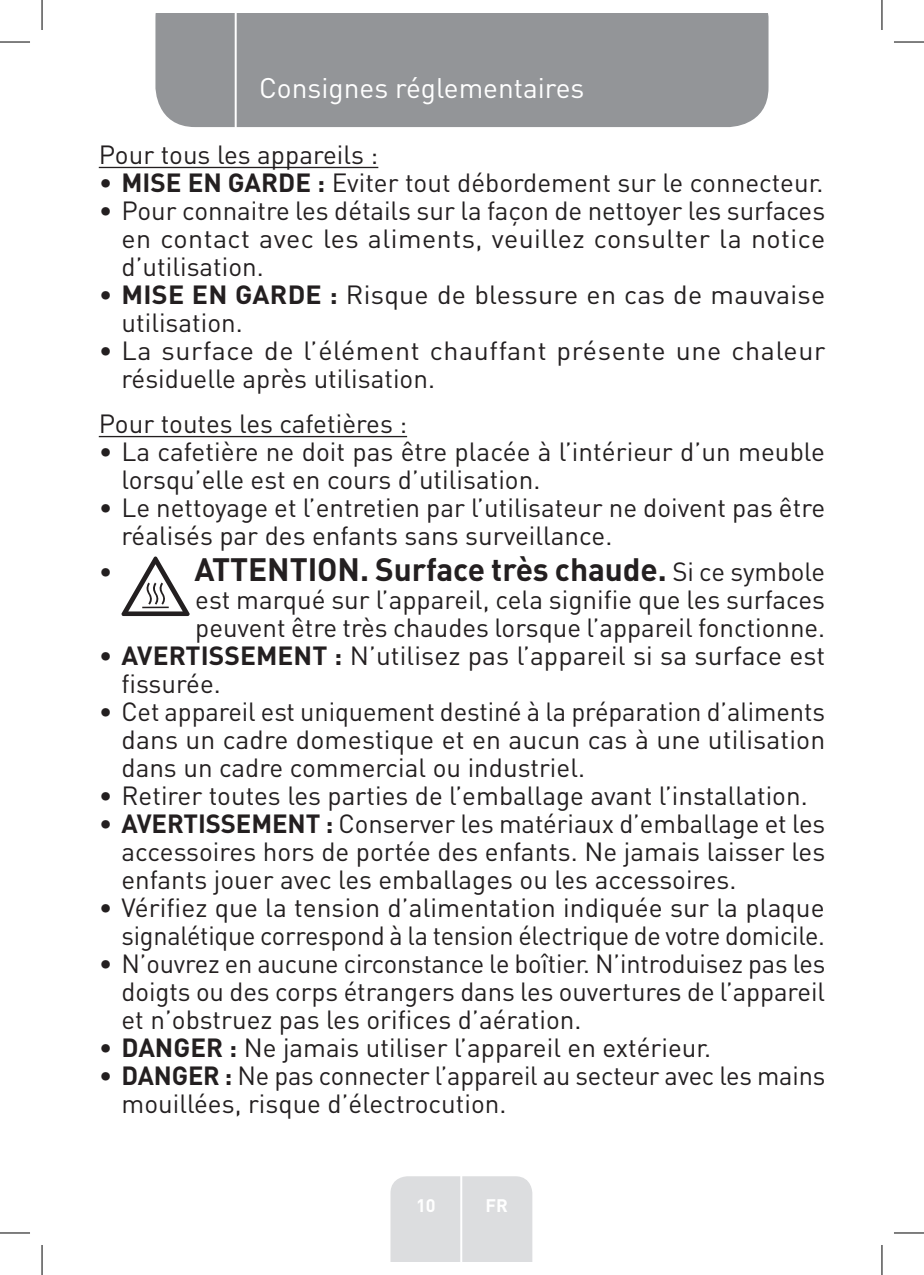
<style>
.page{position:relative;width:924px;height:1275px;background:#fff}
.page>*{position:absolute;margin:0;border:0;box-sizing:border-box;transform-origin:0 0}
.t1{font:700 32px "DIN Pro";letter-spacing:-.005em;color:#231f20}
.t2{font:28px "DIN Pro";color:#fff}
.Large_Text__3_2_mm{font:26px/28px "DIN Pro";color:#231f20}
.Large_Text__3_2_mm-2{font:26px/28px "DIN Pro";letter-spacing:.02em;color:#231f20}
.t3{font:700 18px "DIN Pro";color:#fff}
.s1{font-weight:700}
.s2{font-weight:400;font-size:26px}
</style>
<div class="page">
<div style="left:155px;top:14px;width:613px;height:113px;background:#939598"></div>
<div style="left:390px;top:1176px;width:142px;height:85px;background:#dcdddf"></div>
<hr style="left:460px;top:1153px;width:2px;height:108px;background:#fff">
<hr style="left:234px;top:14px;width:2px;height:116px;background:#fff">
<hr style="left:99px;top:167px;width:279px;height:1px;background:#231f20">
<hr style="left:99px;top:436px;width:308px;height:1px;background:#231f20">
<svg style="left:121px;top:556px;width:68px;height:60px"></svg>
<hr style="left:0;top:42px;width:30px;height:1px;background:#000">
<hr style="left:893px;top:42px;width:30px;height:1px;background:#000">
<hr style="left:0;top:1232px;width:30px;height:1px;background:#000">
<hr style="left:893px;top:1232px;width:30px;height:1px;background:#000">
<hr style="left:42px;top:0;width:1px;height:30px;background:#000">
<hr style="left:42px;top:1245px;width:1px;height:30px;background:#000">
<hr style="left:881px;top:0;width:1px;height:30px;background:#000">
<hr style="left:881px;top:1245px;width:1px;height:30px;background:#000">
<p class="t2" style="left:259px;top:69px;width:326px">Consignes réglementaires</p>
<p class="Large_Text__3_2_mm" style="left:99px;top:139px;width:281px">Pour tous les appareils :</p>
<p class="Large_Text__3_2_mm" style="left:99px;top:167px;width:726px">• <span class="s1">MISE EN GARDE :</span> Eviter tout débordement sur le connecteur.</p>
<p class="Large_Text__3_2_mm" style="left:121px;top:195px;width:705px;text-align:justify;text-indent:-23px">• Pour connaitre les détails sur la façon de nettoyer les surfaces en contact avec les aliments, veuillez consulter la notice d’utilisation.</p>
<p class="Large_Text__3_2_mm" style="left:121px;top:279px;width:705px;text-indent:-23px">• <span class="s1">MISE EN GARDE :</span> Risque de blessure en cas de mauvaise utilisation.</p>
<p class="Large_Text__3_2_mm-2" style="left:121px;top:335px;width:705px;text-indent:-23px">• La surface de l’élément chauffant présente une chaleur résiduelle après utilisation.</p>
<p class="Large_Text__3_2_mm" style="left:99px;top:408px;width:310px">Pour toutes les cafetières :</p>
<p class="Large_Text__3_2_mm" style="left:121px;top:436px;width:704px;text-indent:-23px">• La cafetière ne doit pas être placée à l’intérieur d’un meuble lorsqu’elle est en cours d’utilisation.</p>
<p class="Large_Text__3_2_mm" style="left:121px;top:492px;width:705px;text-indent:-23px">• Le nettoyage et l’entretien par l’utilisateur ne doivent pas être réalisés par des enfants sans surveillance.</p>
<p class="Large_Text__3_2_mm" style="left:99px;top:556px;width:15px">•</p>
<p class="t1" style="left:194px;top:543px;width:632px">ATTENTION. Surface très chaude. <span class="s2">Si ce symbole</span></p>
<p class="Large_Text__3_2_mm" style="left:195px;top:584px;width:631px">est marqué sur l’appareil, cela signifie que les surfaces peuvent être très chaudes lorsque l’appareil fonctionne.</p>
<p class="Large_Text__3_2_mm" style="left:121px;top:640px;width:705px;text-indent:-23px">• <span class="s1">AVERTISSEMENT :</span> N’utilisez pas l’appareil si sa surface est fissurée.</p>
<p class="Large_Text__3_2_mm" style="left:121px;top:696px;width:705px;text-align:justify;text-indent:-23px">• Cet appareil est uniquement destiné à la préparation d’aliments dans un cadre domestique et en aucun cas à une utilisation dans un cadre commercial ou industriel.</p>
<p class="Large_Text__3_2_mm" style="left:99px;top:780px;width:710px">• Retirer toutes les parties de l’emballage avant l’installation.</p>
<p class="Large_Text__3_2_mm" style="left:121px;top:808px;width:705px;text-align:justify;text-indent:-23px">• <span class="s1">AVERTISSEMENT :</span> Conserver les matériaux d’emballage et les accessoires hors de portée des enfants. Ne jamais laisser les enfants jouer avec les emballages ou les accessoires.</p>
<p class="Large_Text__3_2_mm" style="left:99px;top:892px;width:727px;text-align:right">• Vérifiez que la tension d’alimentation indiquée sur la plaque signalétique correspond à la tension électrique de votre domicile.</p>
<p class="Large_Text__3_2_mm" style="left:121px;top:948px;width:705px;text-align:justify;text-indent:-23px">• N’ouvrez en aucune circonstance le boîtier. N’introduisez pas les doigts ou des corps étrangers dans les ouvertures de l’appareil et n’obstruez pas les orifices d’aération.</p>
<p class="Large_Text__3_2_mm" style="left:99px;top:1032px;width:613px">• <span class="s1">DANGER :</span> Ne jamais utiliser l’appareil en extérieur.</p>
<p class="Large_Text__3_2_mm" style="left:121px;top:1060px;width:705px;text-indent:-23px">• <span class="s1">DANGER :</span> Ne pas connecter l’appareil au secteur avec les mains mouillées, risque d’électrocution.</p>
<p class="t3" style="left:416px;top:1190px;width:21px">10</p>
<p class="t3" style="left:485px;top:1190px;width:24px">FR</p>
</div>
